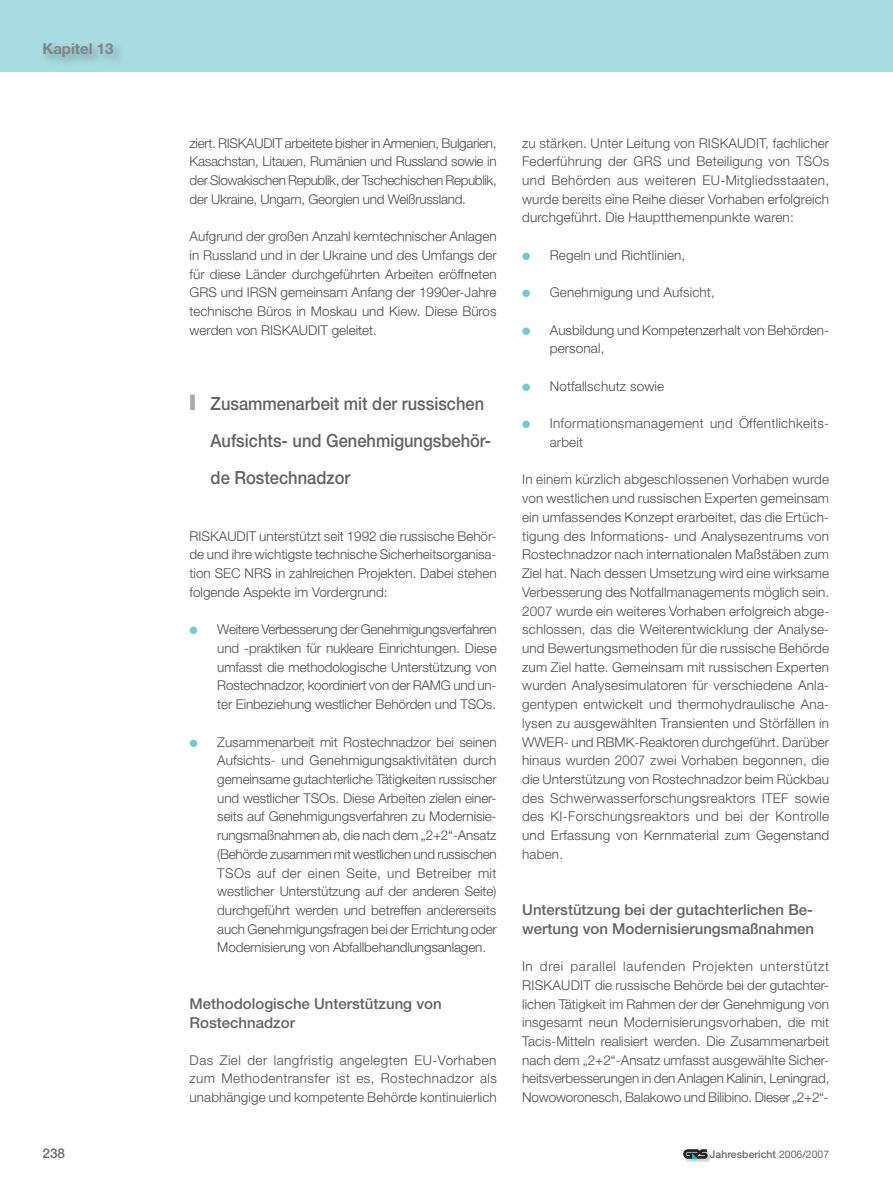
<style>
.page{position:relative;width:893px;height:1191px;background:#fff}
.page>*{position:absolute;margin:0;border:0;box-sizing:border-box;transform-origin:0 0}
.t1{font:500 18.15px/37.5px "Helvetica Neue LT Pro";color:#636366;scale:.91 1}
.t2{font:500 15px/19.5px "Helvetica Neue LT Pro";color:#636366}
.t3{font:700 15px "Helvetica Neue LT Pro";color:#818386}
.t4{font:300 13.5px/18.8px "Helvetica Neue LT Pro";color:#4b4c4d;text-align:justify}
.t5{font:300 13.5px/18.8px "Helvetica Neue LT Pro";letter-spacing:.02em;color:#4b4c4d}
.t6{font:500 13.5px "Helvetica Neue LT Pro";color:#69696c}
.t7{font:500 10.5px "Helvetica Neue LT Pro";color:#69696c}
.s1{color:#70cbd0}
.s2{font-weight:400}
</style>
<div class="page">
<img style="left:683px;top:1150px;width:28px;height:12px">
<svg style="left:684px;top:1149px;width:23px;height:9px"></svg>
<div style="left:0;top:0;width:893px;height:72px;background:#a9dce0"></div>
<p class="t3" style="left:43px;top:39px;width:73px">Kapitel 13</p>
<p class="t4" style="left:190px;top:133px;width:309px">ziert. RISKAUDIT arbeitete bisher in Armenien, Bulgarien, Kasachstan, Litauen, Rumänien und Russland sowie in der Slowakischen Republik, der Tschechischen Republik, der Ukraine, Ungarn, Georgien und Weißrussland.</p>
<p class="t4" style="left:190px;top:227px;width:309px">Aufgrund der großen Anzahl kerntechnischer Anlagen in Russland und in der Ukraine und des Umfangs der für diese Länder durchgeführten Arbeiten eröffneten GRS und IRSN gemeinsam Anfang der 1990er-Jahre technische Büros in Moskau und Kiew. Diese Büros werden von RISKAUDIT geleitet.</p>
<h1 class="t1" style="left:211px;top:384px;width:310px">Zusammenarbeit mit der russischen<br>Aufsichts- und Genehmigungsbehör&shy;de Rostechnadzor</h1>
<p class="t4" style="left:190px;top:526px;width:308px">RISKAUDIT unterstützt seit 1992 die russische Behör&shy;de und ihre wichtigste technische Sicherheitsorganisa&shy;tion SEC NRS in zahlreichen Projekten. Dabei stehen folgende Aspekte im Vordergrund:</p>
<p class="t4" style="left:217px;top:620px;width:281px;text-indent:-28px"><span class="s1">●</span> Weitere Verbesserung der Genehmigungsverfahren und -praktiken für nukleare Einrichtungen. Die se umfasst die methodologische Unterstützung von Rostechnadzor, koordiniert von der RAMG und un&shy;ter Einbeziehung westlicher Behörden und TSOs.</p>
<p class="t4" style="left:217px;top:732px;width:281px;text-indent:-28px"><span class="s1">●</span> Zusammenarbeit mit Rostechnadzor bei seinen Aufsichts- und Genehmigungsaktivitäten durch gemeinsame gutachterliche Tätigkeiten russischer und westlicher TSOs. Diese Arbeiten zielen einer&shy;seits auf Genehmigungsverfahren zu Modernisie&shy;rungsmaßnahmen ab, die nach dem „2+2“-Ansatz (Behörde zusammen mit westlichen und russischen TSOs auf der einen Seite, und Betreiber mit westlicher Unterstützung auf der anderen Seite) durchgeführt werden und betreffen andererseits auch Genehmigungsfragen bei der Errichtung oder Modernisierung von Abfallbehandlungsanlagen.</p>
<p class="t2" style="left:190px;top:993px;width:254px">Methodologische Unterstützung von<br>Rostechnadzor</p>
<p class="t4" style="left:190px;top:1050px;width:309px">Das Ziel der langfristig angelegten EU-Vorhaben zum Methodentransfer ist es, Rostechnadzor als unabhängige und kompetente Behörde kontinuierlich</p>
<p class="t4" style="left:522px;top:133px;width:309px">zu stärken. Unter Leitung von RISKAUDIT, fachlicher Federführung der GRS und Beteiligung von TSOs und Behörden aus weiteren EU-Mitgliedsstaaten, wurde bereits eine Reihe dieser Vorhaben erfolgreich durchgeführt. Die Hauptthemenpunkte waren:</p>
<p class="t4" style="left:522px;top:245px;width:165px"><span class="s1">●</span> Regeln und Richtlinien,</p>
<p class="t4" style="left:522px;top:283px;width:194px"><span class="s1">●</span> Genehmigung und Aufsicht,</p>
<p class="t4" style="left:550px;top:320px;width:281px;text-indent:-28px"><span class="s1">●</span> Ausbildung und Kompetenzerhalt von Behörden&shy;personal,</p>
<p class="t4" style="left:522px;top:376px;width:144px"><span class="s1">●</span> Notfallschutz sowie</p>
<p class="t5" style="left:550px;top:414px;width:281px;text-indent:-28px"><span class="s1">●</span> Informationsmanagement und Öffentlichkeits&shy;arbeit</p>
<p class="t4" style="left:522px;top:470px;width:309px">In einem kürzlich abgeschlossenen Vorhaben wurde von westlichen und russischen Experten gemeinsam ein umfassendes Konzept erarbeitet, das die Ertüch&shy;tigung des Informations- und Analysezentrums von Rostechnadzor nach internationalen Maßstäben zum Ziel hat. Nach dessen Umsetzung wird eine wirksame Verbesserung des Notfallmanagements möglich sein.<br>2007 wurde ein weiteres Vorhaben erfolgreich abge&shy;schlossen, das die Weiterentwicklung der Analyse&shy;und Bewertungsmethoden für die russische Behörde zum Ziel hatte. Gemeinsam mit russischen Experten wurden Analysesimulatoren für verschiedene Anla&shy;gentypen entwickelt und thermohydraulische Ana&shy;lysen zu ausgewählten Transienten und Störfällen in WWER- und RBMK-Reaktoren durchgeführt. Darüber hinaus wurden 2007 zwei Vorhaben begonnen, die die Unterstützung von Rostechnadzor beim Rückbau des Schwerwasserforschungsreaktors ITEF sowie des KI-Forschungsreaktors und bei der Kontrolle und Erfassung von Kernmaterial zum Gegenstand haben.</p>
<p class="t2" style="left:522px;top:899px;width:294px">Unterstützung bei der gutachterlichen Be&shy;wertung von Modernisierungsmaßnahmen</p>
<p class="t4" style="left:522px;top:956px;width:309px">In drei parallel laufenden Projekten unterstützt RISKAUDIT die russische Behörde bei der gutachter&shy;lichen Tätigkeit im Rahmen der der Genehmigung von insgesamt neun Modernisierungsvorhaben, die mit Tacis-Mitteln realisiert werden. Die Zusammenarbeit nach dem „2+2“-Ansatz umfasst ausgewählte Sicher&shy;heitsverbesserungen in den Anlagen Kalinin, Leningrad, Nowoworonesch, Balakowo und Bilibino. Dieser „2+2“-</p>
<p class="t6" style="left:43px;top:1145px;width:24px">238</p>
<p class="t7" style="left:710px;top:1148px;width:121px">Jahresbericht <span class="s2">2006/2007</span></p>
</div>
